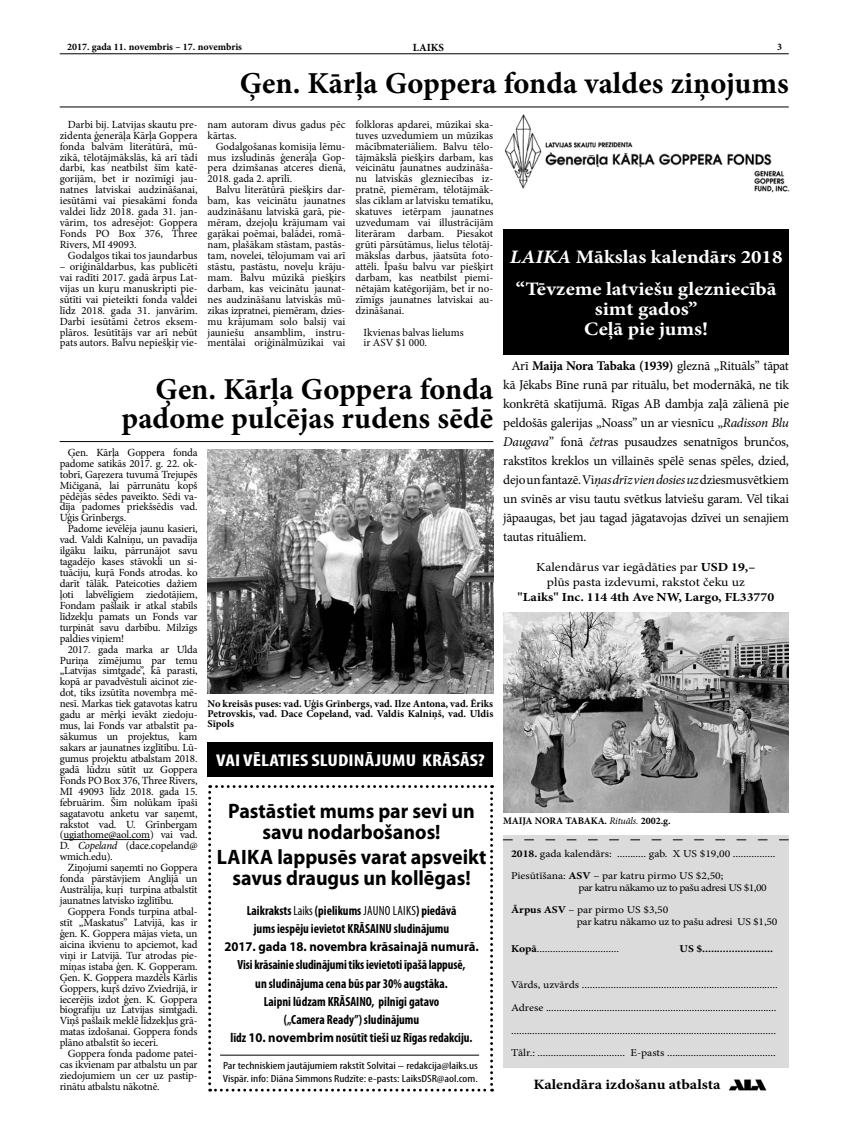
<style>
.page{position:relative;width:842px;height:1132px;background:#fff}
.page>*{position:absolute;margin:0;border:0;box-sizing:border-box;transform-origin:0 0}
.t1{font:700 30.4px/28.5px "Minion Pro";color:#000;text-align:right}
.t2{font:700 20.9px/20.9px "Myriad Pro";color:#000;text-align:center;scale:.95 1}
.t3{font:700 19px/32.3px "Minion Pro";color:#fff;text-align:center;scale:1.1 1}
.t4{font:700 condensed 17.1px "Myriad Pro";letter-spacing:.005em;color:#fff;scale:1.23 1}
.t5{font:700 14.2px "Minion Pro";color:#000;scale:1.11 1}
.t6{font:13.3px/19px "Minion Pro";letter-spacing:-.015em;color:#000;text-align:justify}
.t7{font:700 condensed 13.3px/18px "Myriad Pro";color:#000;text-align:center;scale:.95 1}
.t8{font:700 13.3px "Myriad Pro";color:#000;scale:.95 1}
.t9{font:12.4px/15.2px "Minion Pro";color:#000;text-align:center;scale:1.11 1}
.t10{font:700 12.4px "Minion Pro";color:#000;scale:1.11 1}
.t11{font:10.9px/10.9px "Minion Pro";letter-spacing:-.01em;color:#000;text-align:justify}
.t12{font:700 10.9px "Minion Pro";color:#000}
.t13{font:10.4px/21.8px "Minion Pro";letter-spacing:-.01em;color:#000;scale:1.11 1}
.t14{font:700 10.4px/10px "Minion Pro";color:#000;text-align:justify}
.t15{font:condensed 10.4px/13.3px "Myriad Pro";color:#000;scale:1.23 1}
.t16{font:10.4px/22.8px "Minion Pro";letter-spacing:-.04em;color:#000;scale:1.11 1}
.t17{font:700 10.4px "Minion Pro";color:#000;scale:1.11 1}
.t18{font:700 10px "Minion Pro";color:#000}
.s1{font-style:italic}
.s2{font-weight:400}
.s3{font-stretch:normal}
.s4{font-weight:700}
.s5{font-weight:400;font-style:italic}
</style>
<div class="page">
<hr style="left:60px;top:53px;width:728px;height:1px;background:#000">
<img style="left:729px;top:1079px;width:37px;height:10px">
<div style="left:503px;top:835px;width:285px;height:232px;background:#dbdbdb"></div>
<svg style="left:503px;top:839px;width:285px;height:1px"></svg>
<img style="left:503px;top:612px;width:285px;height:200px">
<div style="left:503px;top:229px;width:285px;height:125px;background:#000"></div>
<svg style="left:208px;top:785px;width:284px;height:306px"></svg>
<div style="left:207px;top:742px;width:286px;height:34px;background:#000"></div>
<hr style="left:220px;top:1054px;width:259px;height:1px;background:#000">
<hr style="left:60px;top:107px;width:728px;height:1px;background:#000">
<hr style="left:63px;top:839px;width:87px;height:1px;background:#000">
<img style="left:207px;top:449px;width:286px;height:244px">
<hr style="left:60px;top:441px;width:433px;height:1px;background:#000">
<img style="left:504px;top:114px;width:284px;height:78px">
<p class="t18" style="left:67px;top:43px;width:176px">2017. ga da 11. novembris – 17. novembris</p>
<p class="t12" style="left:412px;top:43px;width:33px">LAIKS</p>
<p class="t18" style="left:776px;top:43px;width:6px">3</p>
<p class="t11" style="left:60px;top:120px;width:139px;text-indent:8px">Darbi bij. Latvijas skautu pre&shy;zidenta ģenerāļa Kārļa Goppera fonda balvām literātūrā, mū - zikā, tēlotājmākslās, kā arī tādi darbi, kas neatbilst šīm katē&shy;gorijām, bet ir nozīmīgi jau&shy;natnes latviskai audzināšanai, iesūtāmi vai piesakāmi fonda valdei līdz 2018. gada 31. jan&shy;vārim, tos adresējot: Goppera Fonds PO Box 376, Three Rivers, MI 49093.</p>
<p class="t11" style="left:68px;top:251px;width:131px">Godalgos tikai tos jaundarbus</p>
<p class="t11" style="left:60px;top:262px;width:139px">– oriģināldarbus, kas publicēti vai radīti 2017. gadā ārpus Lat&shy;vijas un kuŗu manuskripti pie&shy;sūtīti vai pieteikti fonda valdei līdz 2018. gada 31. janvārim.<br>Darbi iesūtāmi četros eksem&shy;plāros. Iesū tītājs var arī nebūt pats autors. Balvu nepiešķiŗ vie-</p>
<h1 class="t1" style="left:239px;top:71px;width:550px">Ģen. Kārļa Goppera fonda valdes ziņojums</h1>
<p class="t11" style="left:207px;top:120px;width:139px">nam autoram divus gadus pēc kārtas.</p>
<p class="t11" style="left:207px;top:142px;width:139px;text-indent:8px">Godalgošanas komisija lēmu&shy;mus izsludinās ģenerāļa Gop&shy;pera dzimšanas atceres dienā, 2018. gada 2. aprīlī.</p>
<p class="t11" style="left:207px;top:185px;width:139px;text-indent:8px">Balvu literātūrā piešķirs dar&shy;bam, kas veicinātu jaunatnes audzināšanu latviskā garā, pie&shy;mēram, dzejoļu krājumam vai gaŗākai poēmai, balādei, ro mā&shy;nam, plašākam stāstam, pa stās&shy;tam, novelei, tēlojumam vai arī stāstu, pastāstu, noveļu krā ju&shy;mam. Balvu mūzikā piešķirs darbam, kas veicinātu jaunat&shy;nes audzināšanu latviskās mū - zikas izpratnei, piemēram, dzies&shy;mu krājumam solo balsij vai jauniešu ansamblim, instru&shy;mentālai oriģinālmūzikai vai</p>
<p class="t11" style="left:355px;top:120px;width:139px">folkloras apdarei, mūzikai ska&shy;tuves uzvedumiem un mūzikas mācībmateriāliem. Balvu tēlo&shy;tāj mākslā piešķirs darbam, kas veicinātu jaunatnes audzinā ša&shy;nu latviskās glezniecības iz - pratnē, piemēram, tēlotāj māk&shy;slas ciklam ar latvisku tematiku, skatuves ietērpam jaunatnes uzvedumam vai illustrācijām literāram darbam. Piesakot grūti pārsūtāmus, lielus tēlo tāj&shy;mākslas darbus, jāatsūta foto&shy;attēli. Īpašu balvu var piešķirt darbam, kas neatbilst piemi&shy;nētajām katēgorijām, bet ir no - zīmīgs jaunatnes latviskai au - dzi nāšanai.</p>
<p class="t11" style="left:363px;top:327px;width:102px">Ikvienas balvas lielums ir ASV $1 000.</p>
<h3 class="t3" style="left:509px;top:242px;width:249px"><span class="s1">LAIKA</span> Mākslas kalendārs 2018 “Tēvzeme latviešu glezniecībā</h3>
<h3 class="t3" style="left:583px;top:300px;width:114px;line-height:20px">simt gados”<br>Ceļā pie jums!</h3>
<h1 class="t1" style="left:121px;top:378px;width:373px">Ģen. Kārļa Goppera fonda padome pulcējas rudens sēdē</h1>
<p class="t11" style="left:60px;top:447px;width:139px;text-indent:8px">Ģen. Kārļa Goppera fonda padome satikās 2017. g. 22. ok - tobrī, Gaŗezera tuvumā Trejupēs Mičiganā, lai pārrunātu kopš pēdējās sēdes paveikto. Sēdi va - dīja padomes priekšsēdis vad.<br>Uģis Grīnbergs.</p>
<p class="t11" style="left:60px;top:524px;width:139px;text-indent:8px">Padome ievēlēja jaunu kasieri, vad. Valdi Kalniņu, un pavadīja ilgāku laiku, pārrunājot savu tagadējo kases stāvokli un si - tuāciju, kuŗā Fonds atrodas. ko darīt tālāk. Pateicoties dažiem ļoti labvēlīgiem ziedotājiem, Fondam pašlaik ir atkal stabīls līdzekļu pamats un Fonds var turpināt savu darbību. Milzīgs paldies viņiem!</p>
<p class="t11" style="left:60px;top:644px;width:139px;text-indent:8px">2017. gada marka ar Ulda Puriņa zīmējumu par temu „Latvijas simtgade”, kā parasti, kopā ar pavadvēstuli aicinot zie&shy;dot, tiks izsūtīta novembŗa mē - nesī. Markas tiek gatavotas katru gadu ar mērķi ievākt ziedoju&shy;mus, lai Fonds var atbalstīt pa - sākumus un projektus, kam sakars ar jaunatnes izglītību. Lū - gumus projektu atbalstam 2018. gadā lūdzu sūtīt uz Gop pera Fonds PO Box 376, Three Rivers, MI 49093 līdz 2018. gada 15. februārim. Šim nolūkam īpaši sagatavotu anketu var sa ņemt, rakstot vad. U. Grīnber gam (ugiathome@aol.com) vai vad.<br>D. <span class="s1">Copeland</span> (dace.copeland@ wmich.edu).</p>
<p class="t11" style="left:60px;top:863px;width:139px;text-indent:8px">Ziņojumi saņemti no Goppera fonda pārstāvjiem Anglijā un Austrālija, kuŗi turpina atbalstīt jaunatnes latvisko izglītību.</p>
<p class="t11" style="left:60px;top:906px;width:139px;text-indent:8px">Goppera Fonds turpina at bal&shy;stīt „Maskatus” Latvijā, kas ir ģen. K. Goppera mājas vieta, un aicina ikvienu to apciemot, kad viņi ir Latvijā. Tur atrodas pie - miņas istaba ģen. K. Gopperam.<br>Ģen. K. Goppera mazdēls Kārlis Goppers, kuŗš dzīvo Zviedrijā, ir iecerējis izdot ģen. K. Goppera biografiju uz Latvijas simtgadi.<br>Viņš pašlaik meklē līdzekļus grā&shy;matas izdošanai. Goppera fonds plāno atbalstīt šo ieceri.</p>
<p class="t11" style="left:60px;top:1048px;width:139px;text-indent:8px">Goppera fonda padome patei&shy;cas ikvienam par atbalstu un par ziedojumiem un cer uz pastip&shy;rinātu atbalstu nākotnē.</p>
<p class="t14" style="left:207px;top:699px;width:287px">No kreisās puses: vad. Uģis Grīnbergs, vad. Ilze Antona, vad. Ēriks Petrovskis, vad. Dace Copeland, vad. Valdis Kalniņš, vad. Uldis Sīpols</p>
<h3 class="t4" style="left:216px;top:754px;width:220px">VAI VĒLATIES SLUDINĀJUMU KRĀSĀS?</h3>
<h2 class="t2" style="left:228px;top:802px;width:261px">Pastāstiet mums par sevi un savu nodarbošanos!</h2>
<h2 class="t2" style="left:217px;top:848px;width:285px">LAIKA lappusēs varat apsveikt savus draugus un kollēgas!</h2>
<p class="t7" style="left:246px;top:902px;width:222px">Laikraksts <span class="s2">Laiks</span> (pielikums <span class="s2">JAUNO LAIKS</span>) piedāvā jums iespēju ievietot KRĀSAINU sludinājumu</p>
<p class="t8" style="left:224px;top:941px;width:269px">2017. gada 18. novembra krāsainajā numurā.</p>
<p class="t7" style="left:230px;top:957px;width:256px">Visi krāsainie sludinājumi tiks ievietoti īpašā lappusē, un sludinājuma cena būs par 30% augstāka.<br>Laipni lūdzam KRĀSAINO, pilnīgi gatavo<br>(„Camera Ready”) sludinājumu<br>līdz <span class="s3">10. novembrim</span> nosūtīt tieši uz Rīgas redakciju.</p>
<p class="t15" style="left:223px;top:1059px;width:209px">Par techniskiem jautājumiem rakstīt Solvitai – redakcija@laiks.us<br>Vispār. info: Diāna Simmons Rudzīte: e-pasts: LaiksDSR@aol.com.</p>
<p class="t6" style="left:503px;top:357px;width:287px;text-indent:8px">Arī <span class="s4">Maija Nora Tabaka (1939)</span> gleznā „Rituāls” tāpat kā Jēkabs Bīne runā par rituālu, bet mo dernākā, ne tik konkrētā skatī jumā. Rīgas AB dambja zaļā zālienā pie peldošās galerijas „Noass” un ar viesnīcu „<span class="s1">Radisson Blu Daugava</span>” fonā <span class="s1">četr</span>as pus audzes senatnīgos brunčos, rak stītos kreklos un villainēs spēlē senas spēles, dzied, dejo un fantazē. Vi<span class="s1">ņas drīz vien dosies uz</span> dziesmusvētkiem un svinēs ar visu tautu svētkus latviešu ga ram. Vēl tikai jāpaaugas, bet jau tagad jāgatavojas dzīvei un senajiem tautas rituāliem.</p>
<p class="t9" style="left:536px;top:560px;width:199px">Kalendārus var iegādāties par <span class="s4">USD 19,– </span>plūs pasta izdevumi, rakstot čeku uz</p>
<p class="t10" style="left:517px;top:592px;width:233px">"Laiks" Inc. 114 4th Ave NW, Largo, FL33770</p>
<p class="t18" style="left:502px;top:816px;width:169px">MAIJA NORA TABAKA. <span class="s5">Rituāls.</span> 2002.g.</p>
<p class="t13" style="left:511px;top:843px;width:239px"><span class="s4">2018.</span> gada kalendārs: ........... gab. X US $19,00 ................<br>Piesūtīšana: <span class="s4">ASV</span> – par katru pirmo US $2,50;</p>
<p class="t16" style="left:511px;top:876px;width:232px;text-indent:67px">par katru nākamo uz to pašu adresi US $1,00<br><span class="s4">Ārpus ASV</span> – par pirmo US $3,50</p>
<p class="t13" style="left:576px;top:911px;width:182px">par katru nākamo uz to pašu adresi US $1,50</p>
<p class="t17" style="left:679px;top:943px;width:86px">US $........................</p>
<p class="t13" style="left:511px;top:1042px;width:240px">Tālr.: ................................. E-pasts .........................................</p>
<h3 class="t5" style="left:533px;top:1078px;width:170px">Kalendāra izdošanu atbalsta</h3>
</div>
